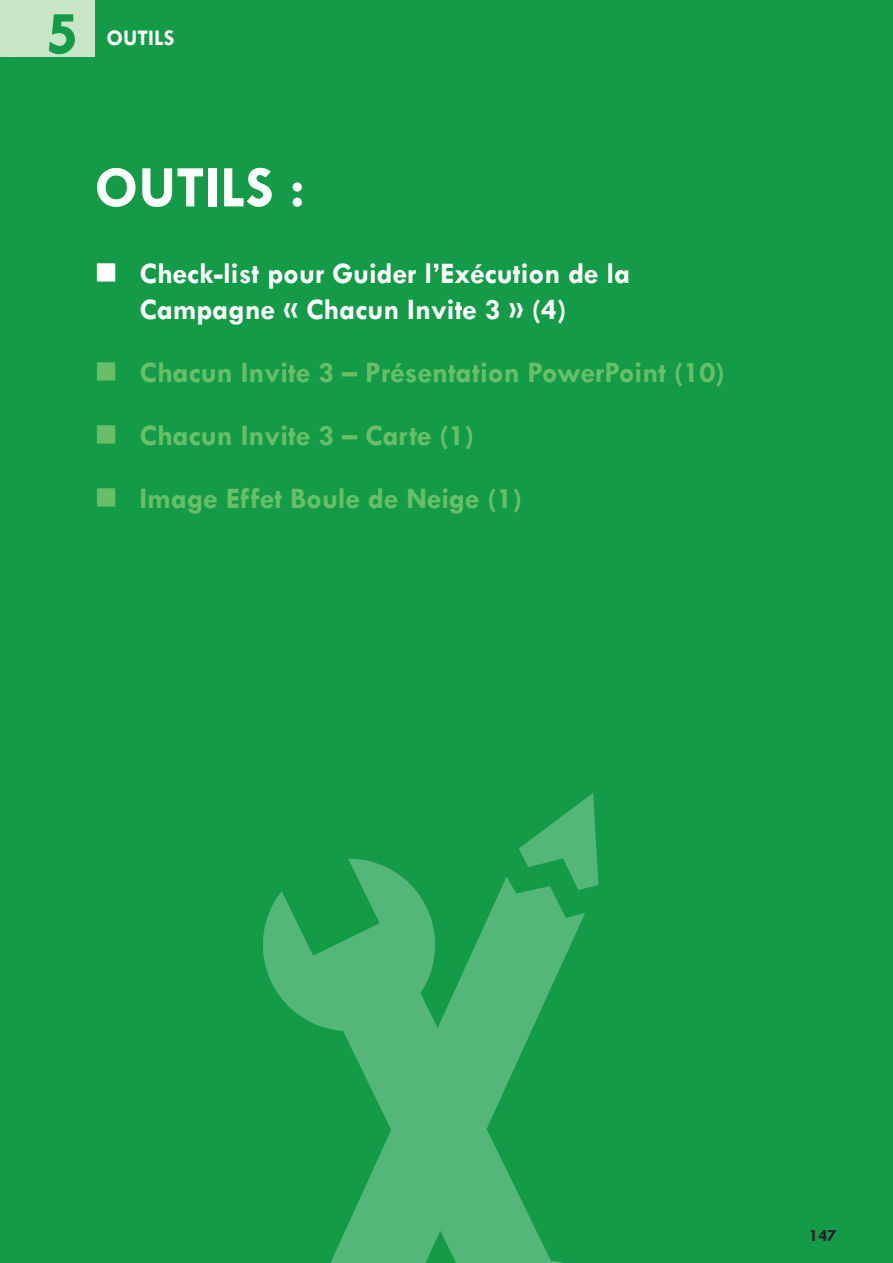
<style>
.page{position:relative;width:893px;height:1263px;background:#fff}
.page>*{position:absolute;margin:0;border:0;box-sizing:border-box;transform-origin:0 0}
.t1{font:700 63px "Tw Cen";color:#149b47}
.t2{font:700 59.4px "Tw Cen";color:#fff}
.t3{font:700 30px "Tw Cen";color:#68bf67}
.t4{font:700 30px/36px "Tw Cen";color:#fff}
.t5{font:700 22.5px "Tw Cen";color:#fff}
.t6{font:700 17.25px "Tw Cen";color:#231f20}
</style>
<div class="page">
<div style="left:0;top:0;width:893px;height:63px;background:#149b47"></div>
<div style="left:0;top:0;width:94px;height:64px;background:#c9e5c8"></div>
<img style="left:1px;top:50px;width:94px;height:8px">
<div style="left:0;top:58px;width:893px;height:1205px;background:#149b47"></div>
<img style="left:263px;top:794px;width:336px;height:469px">
<h1 class="t1" style="left:45px;top:-4px;width:35px">5</h1>
<p class="t5" style="left:106px;top:24px;width:69px">OUTILS</p>
<h2 class="t2" style="left:94px;top:152px;width:212px">OUTILS :</h2>
<p class="t4" style="left:139px;top:255px;width:492px;text-indent:-45px">■ Check-list pour Guider l’Exécution de la<br>Campagne « Chacun Invite 3 » (4)</p>
<p class="t3" style="left:94px;top:354px;width:632px">■ Chacun Invite 3 – Présentation PowerPoint (10)</p>
<p class="t3" style="left:94px;top:417px;width:381px">■ Chacun Invite 3 – Carte (1)</p>
<p class="t3" style="left:94px;top:480px;width:429px">■ Image Effet Boule de Neige (1)</p>
<p class="t6" style="left:809px;top:1226px;width:29px">147</p>
</div>
